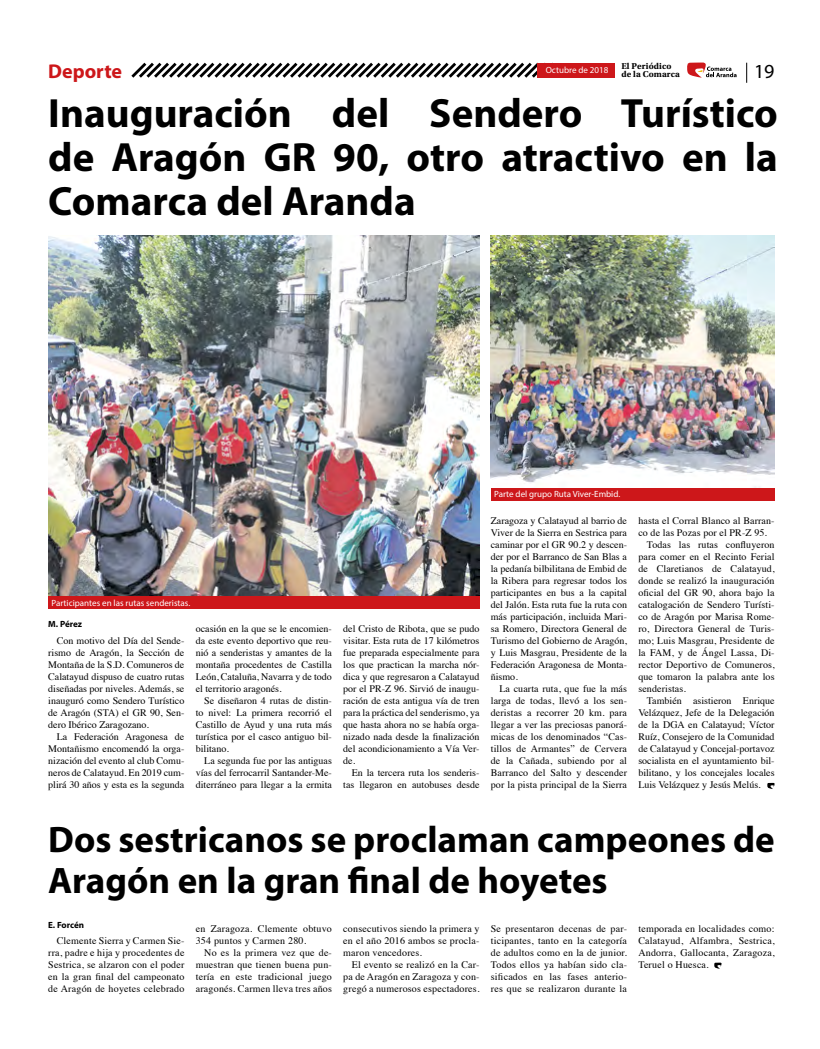
<style>
.page{position:relative;width:820px;height:1049px;background:#fff}
.page>*{position:absolute;margin:0;border:0;box-sizing:border-box;transform-origin:0 0}
.t1{font:700 41px/44px "Myriad Pro";color:#000;text-align:justify}
.t2{font:700 37px/41px "Myriad Pro";color:#000}
.t3{font:700 20px "Myriad Pro";color:#cd171a}
.t4{font:20px "Myriad Pro";color:#000}
.t5{font:10px/12px "Times";letter-spacing:.01em;color:#000;text-align:justify}
.t6{font:9px "Myriad Pro";color:#fff}
.t7{font:700 9px/8px "Utopia Std";letter-spacing:.01em;color:#000}
.t8{font:700 9px "Myriad Pro";letter-spacing:-.01em;color:#000}
</style>
<div class="page">
<svg style="left:131px;top:62px;width:422px;height:16px"></svg>
<img style="left:48px;top:236px;width:431px;height:360px">
<img style="left:490px;top:236px;width:284px;height:252px">
<svg style="left:687px;top:63px;width:49px;height:15px"></svg>
<div style="left:537px;top:63px;width:77px;height:15px;background:#cd171a"></div>
<div style="left:490px;top:488px;width:284px;height:12px;background:#cd171a"></div>
<svg style="left:714px;top:962px;width:7px;height:7px"></svg>
<svg style="left:767px;top:783px;width:7px;height:6px"></svg>
<div style="left:48px;top:596px;width:431px;height:12px;background:#cd171a"></div>
<h3 class="t3" style="left:48px;top:58px;width:75px">Deporte</h3>
<p class="t6" style="left:545px;top:65px;width:64px">Octubre de 2018</p>
<p class="t7" style="left:621px;top:62px;width:60px">El Periódico de la Comarca</p>
<h3 class="t4" style="left:753px;top:59px;width:22px">19</h3>
<h1 class="t1" style="left:48px;top:90px;width:730px">Inauguración del Sendero Turístico de Aragón GR 90, otro atractivo en la Comarca del Aranda</h1>
<p class="t6" style="left:52px;top:597px;width:140px">Participantes en las rutas senderistas.</p>
<p class="t8" style="left:48px;top:618px;width:35px">M. Pérez</p>
<p class="t5" style="left:48px;top:634px;width:138px;text-indent:8px">Con motivo del Día del Sende&shy;rismo de Aragón, la Sección de Montaña de la S.D. Comuneros de Calatayud dispuso de cuatro rutas diseñadas por niveles. Además, se inauguró como Sendero Turístico de Aragón (STA) el GR 90, Sen&shy;dero Ibérico Zaragozano.</p>
<p class="t5" style="left:48px;top:730px;width:138px;text-indent:8px">La Federación Aragonesa de Montañismo encomendó la orga&shy;nización del evento al club Comu&shy;neros de Calatayud. En 2019 cum&shy;plirá 30 años y esta es la segunda</p>
<p class="t5" style="left:196px;top:622px;width:138px">ocasión en la que se le encomien&shy;da este evento deportivo que reu&shy;nió a senderistas y amantes de la montaña procedentes de Castilla León, Cataluña, Navarra y de todo el territorio aragonés.</p>
<p class="t5" style="left:196px;top:694px;width:138px;text-indent:8px">Se diseñaron 4 rutas de distin&shy;to nivel: La primera recorrió el Castillo de Ayud y una ruta más turística por el casco antiguo bil&shy;bilitano.</p>
<p class="t5" style="left:196px;top:754px;width:138px;text-indent:8px">La segunda fue por las antiguas vías del ferrocarril Santander-Me&shy;diterráneo para llegar a la ermita</p>
<p class="t5" style="left:343px;top:622px;width:138px">del Cristo de Ribota, que se pudo visitar. Esta ruta de 17 kilómetros fue preparada especialmente para los que practican la marcha nór&shy;dica y que regresaron a Calatayud por el PR-Z 96. Sirvió de inaugu&shy;ración de esta antigua vía de tren para la práctica del senderismo, ya que hasta ahora no se había orga&shy;nizado nada desde la finalización del acondicionamiento a Vía Ver&shy;de.</p>
<p class="t5" style="left:343px;top:766px;width:138px;text-align:right">En la tercera ruta los senderis&shy;tas llegaron en autobuses desde</p>
<p class="t6" style="left:494px;top:489px;width:127px">Parte del grupo Ruta Viver-Embid.</p>
<p class="t5" style="left:490px;top:514px;width:138px">Zaragoza y Calatayud al barrio de Viver de la Sierra en Sestrica para caminar por el GR 90.2 y descen&shy;der por el Barranco de San Blas a la pedanía bilbilitana de Embid de la Ribera para regresar todos los participantes en bus a la capital del Jalón. Esta ruta fue la ruta con más participación, incluida Mari&shy;sa Romero, Directora General de Turismo del Gobierno de Aragón, y Luis Masgrau, Presidente de la Federación Aragonesa de Monta&shy;ñismo.</p>
<p class="t5" style="left:490px;top:682px;width:138px;text-indent:8px">La cuarta ruta, que fue la más larga de todas, llevó a los sen&shy;deristas a recorrer 20 km. para llegar a ver las preciosas panorá&shy;micas de los denominados “Cas&shy;tillos de Armantes” de Cervera de la Cañada, subiendo por al Barranco del Salto y descender por la pista principal de la Sierra</p>
<p class="t5" style="left:638px;top:514px;width:138px">hasta el Corral Blanco al Barran-</p>
<p class="t5" style="left:638px;top:526px;width:130px">co de las Pozas por el PR-Z 95.</p>
<p class="t5" style="left:646px;top:538px;width:129px">Todas las rutas confluyeron</p>
<p class="t5" style="left:638px;top:550px;width:138px">para comer en el Recinto Ferial</p>
<p class="t5" style="left:638px;top:562px;width:138px">de Claretianos de Calatayud,</p>
<p class="t5" style="left:638px;top:574px;width:138px">donde se realizó la inauguración</p>
<p class="t5" style="left:638px;top:586px;width:138px">oficial del GR 90, ahora bajo la</p>
<p class="t5" style="left:638px;top:598px;width:138px">catalogación de Sendero Turísti-</p>
<p class="t5" style="left:638px;top:610px;width:138px">co de Aragón por Marisa Rome-</p>
<p class="t5" style="left:638px;top:622px;width:138px">ro, Directora General de Turis-</p>
<p class="t5" style="left:638px;top:634px;width:138px">mo; Luis Masgrau, Presidente de</p>
<p class="t5" style="left:638px;top:646px;width:138px">la FAM, y de Ángel Lassa, Di-</p>
<p class="t5" style="left:638px;top:658px;width:138px">rector Deportivo de Comuneros,</p>
<p class="t5" style="left:638px;top:670px;width:138px">que tomaron la palabra ante los</p>
<p class="t5" style="left:638px;top:682px;width:49px">senderistas.</p>
<p class="t5" style="left:646px;top:694px;width:129px">También asistieron Enrique</p>
<p class="t5" style="left:638px;top:706px;width:138px">Velázquez, Jefe de la Delegación</p>
<p class="t5" style="left:638px;top:718px;width:138px">de la DGA en Calatayud; Víctor</p>
<p class="t5" style="left:638px;top:730px;width:138px">Ruíz, Consejero de la Comunidad</p>
<p class="t5" style="left:638px;top:742px;width:138px">de Calatayud y Concejal-portavoz</p>
<p class="t5" style="left:638px;top:754px;width:138px">socialista en el ayuntamiento bil-</p>
<p class="t5" style="left:638px;top:766px;width:138px">bilitano, y los concejales locales</p>
<p class="t5" style="left:638px;top:778px;width:124px">Luis Velázquez y Jesús Melús.</p>
<h2 class="t2" style="left:48px;top:818px;width:727px">Dos sestricanos se proclaman campeones de<br>Aragón en la gran final de hoyetes</h2>
<p class="t5" style="left:48px;top:934px;width:138px;text-indent:8px">Clemente Sierra y Carmen Sie&shy;rra, padre e hija y procedentes de Sestrica, se alzaron con el poder en la gran final del campeonato de Aragón de hoyetes celebrado</p>
<p class="t8" style="left:48px;top:918px;width:37px">E. Forcén</p>
<p class="t5" style="left:196px;top:922px;width:138px">en Zaragoza. Clemente obtuvo<br>354 puntos y Carmen 280.</p>
<p class="t5" style="left:196px;top:946px;width:138px;text-indent:8px">No es la primera vez que de&shy;muestran que tienen buena pun&shy;tería en este tradicional juego aragonés. Carmen lleva tres años</p>
<p class="t5" style="left:343px;top:922px;width:138px">consecutivos siendo la primera y en el año 2016 ambos se procla&shy;maron vencedores.</p>
<p class="t5" style="left:343px;top:958px;width:138px;text-indent:8px">El evento se realizó en la Car&shy;pa de Aragón en Zaragoza y con&shy;gregó a numerosos espectadores.</p>
<p class="t5" style="left:490px;top:922px;width:138px">Se presentaron decenas de par&shy;ticipantes, tanto en la categoría de adultos como en la de junior.<br>Todos ellos ya habían sido cla&shy;sificados en las fases anterio&shy;res que se realizaron durante la</p>
<p class="t5" style="left:638px;top:922px;width:138px">temporada en localidades como:<br>Calatayud, Alfambra, Sestrica, Andorra, Gallocanta, Zaragoza, Teruel o Huesca.</p>
</div>
